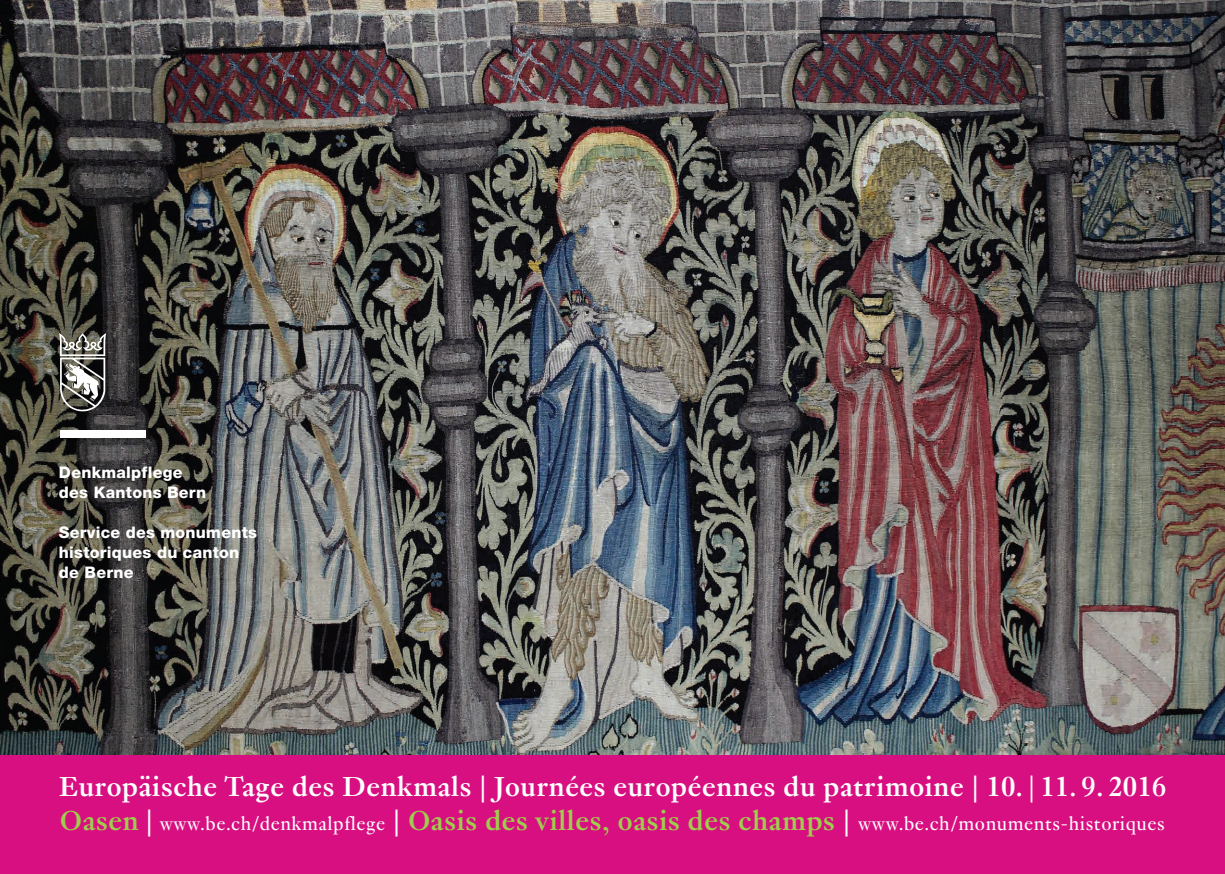
<style>
.page{position:relative;width:1225px;height:874px;background:#fff}
.page>*{position:absolute;margin:0;border:0;box-sizing:border-box;transform-origin:0 0}
.t1{font:700 30px "Genath";letter-spacing:.025em;color:#fff}
.t2{font:20.6px "Genath";letter-spacing:.025em;color:#fff}
.t3{font:800 16px/20px "Helvetica Neue";letter-spacing:.015em;color:#fff}
.s1{font-weight:400}
.s2{font-weight:700;font-size:30px;color:#9fcd4d}
.s3{font-weight:700;font-size:30px}
</style>
<div class="page">
<div style="left:0;top:754px;width:1225px;height:119px;background:#d80f81"></div>
<img style="left:0;top:0;width:1225px;height:754px">
<svg style="left:59px;top:333px;width:47px;height:79px"></svg>
<div style="left:61px;top:430px;width:85px;height:7px;background:#fff"></div>
<p class="t3" style="left:59px;top:462px;width:149px">Denkmalpflege des Kantons Bern</p>
<p class="t3" style="left:59px;top:522px;width:200px">Service des monuments historiques du canton de Berne</p>
<h1 class="t1" style="left:59px;top:765px;width:1108px">Europäische Tage des Denkmals | Journées européennes du patrimoine | 10. <span class="s1">|</span> 11. 9. 2016</h1>
<p class="t2" style="left:60px;top:808px;width:1106px"><span class="s2">Oasen</span> <span class="s3">|</span> www.be.ch/denkmalpflege <span class="s3">|</span> <span class="s2">Oasis des villes, oasis des champs</span> <span class="s3">|</span> www.be.ch/monuments-historiques</p>
</div>
